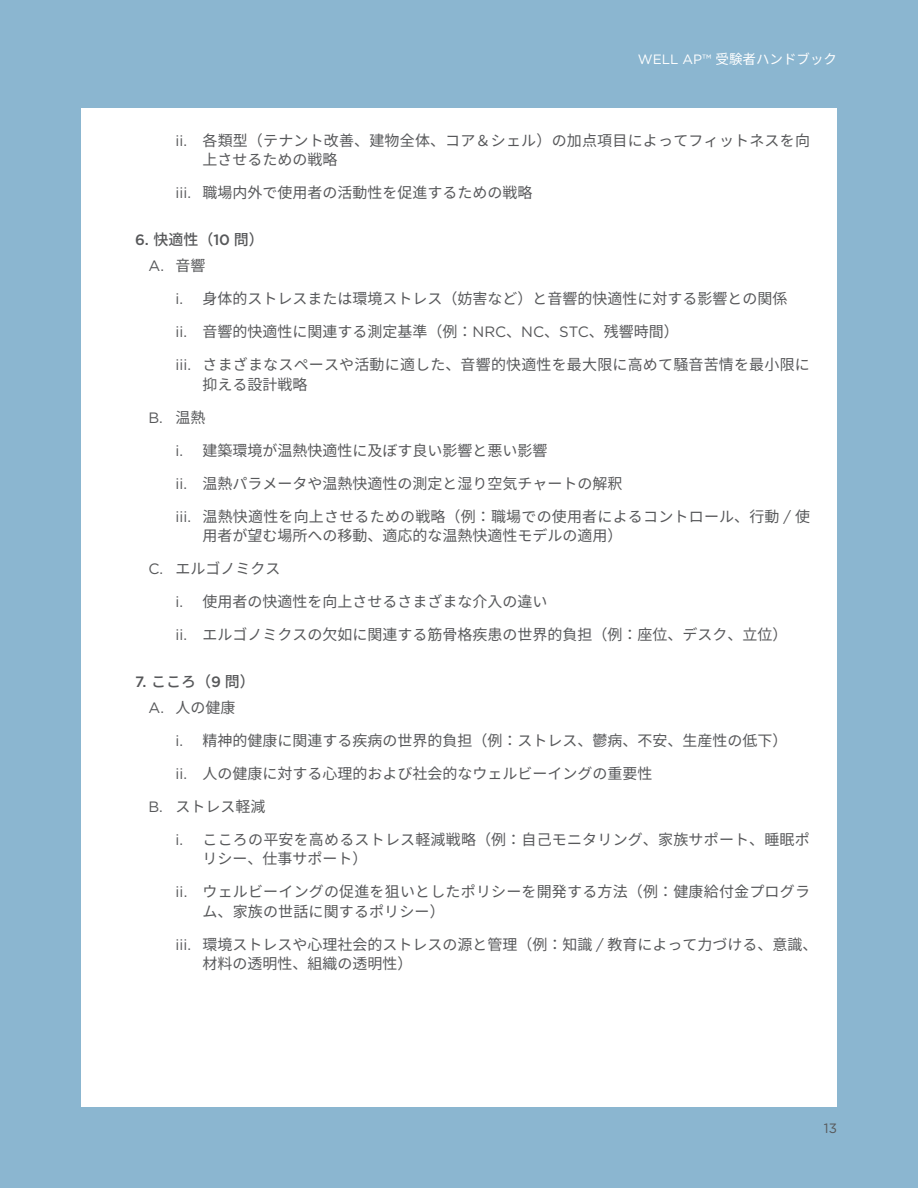
<style>
.page{position:relative;width:918px;height:1188px;background:#8bb6d0}
.page>*{position:absolute;margin:0;border:0;box-sizing:border-box;transform-origin:0 0}
.LEVEL_2{font:15px/19.5px "Noto Sans CJ Kjp";color:#57585a}
.LEVEL_1{font:15px "Noto Sans CJ Kjp";color:#57585a}
.Header__specs{font:500 15px "Noto Sans CJ Kjp";color:#57585a}
.LEVEL_1-2{font:15px "Gotham";color:#57585a}
.t1{font:13.5px "Noto Sans CJ Kjp";color:#fff}
.t2{font:13.5px "Gotham";color:#57585a}
.s1{font-family:"Gotham"}
.s2{font-family:"Noto Sans CJ Kjp"}
</style>
<div class="page">
<div style="left:81px;top:108px;width:756px;height:999px;background:#fff"></div>
<p class="t1" style="left:638px;top:51px;width:201px"><span class="s1">WELL AP™</span> 受験者ハンドブック</p>
<p class="LEVEL_2" style="left:202px;top:131px;width:609px;text-indent:-27px"><span class="s1">ii.</span> 各類型（テナント改善、建物全体、コア＆シェル）の加点項目によってフィットネスを向上させるための戦略</p>
<p class="LEVEL_2" style="left:176px;top:184px;width:358px"><span class="s1">iii.</span> 職場内外で使用者の活動性を促進するための戦略</p>
<p class="Header__specs" style="left:135px;top:231px;width:130px"><span class="s1">6.</span> 快適性（<span class="s1">10</span> 問）</p>
<p class="LEVEL_1-2" style="left:148px;top:256px;width:58px">A. <span class="s2">音響</span></p>
<p class="LEVEL_2" style="left:176px;top:289px;width:613px"><span class="s1">i.</span> 身体的ストレスまたは環境ストレス（妨害など）と音響的快適性に対する影響との関係</p>
<p class="LEVEL_2" style="left:176px;top:322px;width:505px"><span class="s1">ii.</span> 音響的快適性に関連する測定基準（例：<span class="s1">NRC</span>、<span class="s1">NC</span>、<span class="s1">STC</span>、残響時間）</p>
<p class="LEVEL_2" style="left:202px;top:355px;width:609px;text-indent:-27px"><span class="s1">iii.</span> さまざまなスペースや活動に適した、音響的快適性を最大限に高めて騒音苦情を最小限に抑える設計戦略</p>
<p class="LEVEL_1-2" style="left:148px;top:408px;width:58px">B. <span class="s2">温熱</span></p>
<p class="LEVEL_2" style="left:176px;top:441px;width:373px"><span class="s1">i.</span> 建築環境が温熱快適性に及ぼす良い影響と悪い影響</p>
<p class="LEVEL_2" style="left:176px;top:474px;width:448px"><span class="s1">ii.</span> 温熱パラメータや温熱快適性の測定と湿り空気チャートの解釈</p>
<p class="LEVEL_2" style="left:202px;top:507px;width:609px;text-indent:-27px"><span class="s1">iii.</span> 温熱快適性を向上させるための戦略（例：職場での使用者によるコントロール、行動 <span class="s1">/</span> 使用者が望む場所への移動、適応的な温熱快適性モデルの適用）</p>
<p class="LEVEL_1" style="left:148px;top:560px;width:133px"><span class="s1">C.</span> エルゴノミクス</p>
<p class="LEVEL_2" style="left:176px;top:592px;width:373px"><span class="s1">i.</span> 使用者の快適性を向上させるさまざまな介入の違い</p>
<p class="LEVEL_2" style="left:176px;top:625px;width:613px"><span class="s1">ii.</span> エルゴノミクスの欠如に関連する筋骨格疾患の世界的負担（例：座位、デスク、立位）</p>
<p class="Header__specs" style="left:135px;top:673px;width:121px"><span class="s1">7.</span> こころ（<span class="s1">9</span> 問）</p>
<p class="LEVEL_1" style="left:148px;top:699px;width:88px"><span class="s1">A.</span> 人の健康</p>
<p class="LEVEL_2" style="left:176px;top:731px;width:613px"><span class="s1">i.</span> 精神的健康に関連する疾病の世界的負担（例：ストレス、鬱病、不安、生産性の低下）</p>
<p class="LEVEL_2" style="left:176px;top:764px;width:478px"><span class="s1">ii.</span> 人の健康に対する心理的および社会的なウェルビーイングの重要性</p>
<p class="LEVEL_1" style="left:148px;top:798px;width:118px"><span class="s1">B.</span> ストレス軽減</p>
<p class="LEVEL_2" style="left:202px;top:830px;width:609px;text-indent:-27px"><span class="s1">i.</span> こころの平安を高めるストレス軽減戦略（例：自己モニタリング、家族サポート、睡眠ポリシー、仕事サポート）</p>
<p class="LEVEL_2" style="left:202px;top:883px;width:609px;text-indent:-27px"><span class="s1">ii.</span> ウェルビーイングの促進を狙いとしたポリシーを開発する方法（例：健康給付金プログラム、家族の世話に関するポリシー）</p>
<p class="LEVEL_2" style="left:202px;top:935px;width:616px;text-indent:-27px"><span class="s1">iii.</span> 環境ストレスや心理社会的ストレスの源と管理（例：知識 <span class="s1">/</span> 教育によって力づける、意識、材料の透明性、組織の透明性）</p>
<p class="t2" style="left:824px;top:1120px;width:15px">13</p>
</div>
